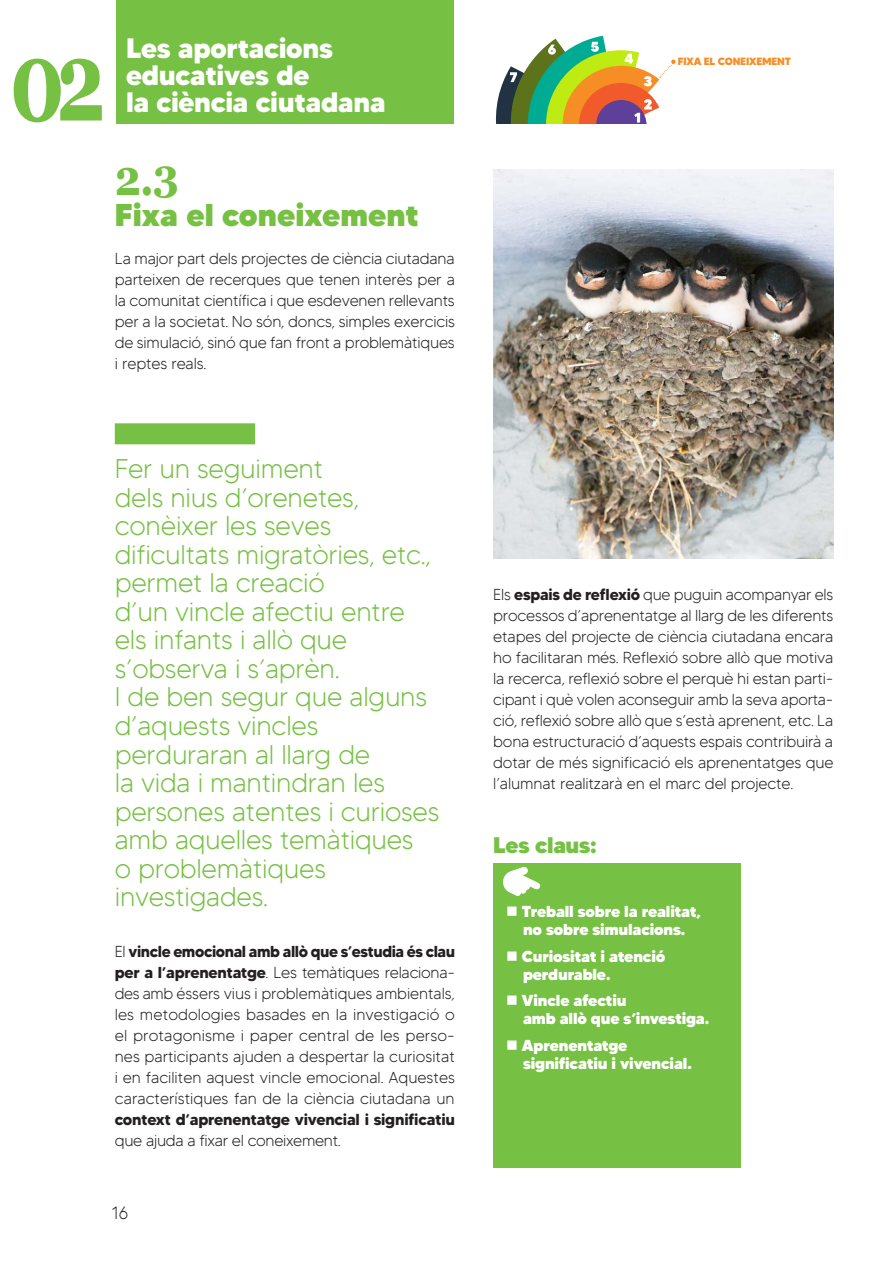
<style>
.page{position:relative;width:893px;height:1263px;background:#fff}
.page>*{position:absolute;margin:0;border:0;box-sizing:border-box;transform-origin:0 0}
.t1{font:700 114.3px "Georgia";color:#76c043;scale:.69 1}
._2__1{font:700 49.95px "Georgia";color:#76c043;scale:.83 1}
._2__1-2{font:900 31.5px "MADETOMMY";color:#76c043}
.t2{font:800 28.05px/27px "MADETOMMY";letter-spacing:-.01em;color:#fff}
.destacats_2{font:300 27px/28.5px "MADETOMMY";letter-spacing:-.01em;color:#76c043}
.text_natura_booo{font:900 22.5px "MADETOMMY";letter-spacing:-.01em;color:#76c043}
.t3{font:300 17.7px "MADETOMMY";color:#231f20;scale:.94 1}
.text_natura_booo-2{font:300 15.9px/21px "MADETOMMY";letter-spacing:-.01em;color:#231f20;text-align:justify}
.text__de_dins_claus{font:900 15.9px/18px "MADETOMMY";letter-spacing:-.01em;color:#fff}
.t4{font:800 10.5px "MADETOMMY";letter-spacing:-.02em;color:#f68e25}
.s1{font-size:43.5px}
.s2{font-weight:700}
</style>
<div class="page">
<div style="left:116px;top:0;width:338px;height:124px;background:#76c043"></div>
<div style="left:493px;top:863px;width:248px;height:305px;background:#76c043"></div>
<div style="left:115px;top:423px;width:140px;height:21px;background:#76c043"></div>
<svg style="left:503px;top:867px;width:38px;height:29px"></svg>
<img style="left:493px;top:169px;width:340px;height:390px">
<svg style="left:495px;top:36px;width:181px;height:88px"></svg>
<h1 class="t1" style="left:10px;top:-5px;width:140px">02</h1>
<h3 class="t2" style="left:126px;top:34px;width:261px">Les aportacions educatives de<br>la ciència ciutadana</h3>
<p class="_2__1" style="left:115px;top:140px;width:79px">2.<span class="s1">3</span></p>
<p class="_2__1-2" style="left:115px;top:195px;width:305px">Fixa el coneixement</p>
<p class="text_natura_booo-2" style="left:115px;top:248px;width:342px">La major part dels projectes de ciència ciutadana parteixen de recerques que tenen interès per a la comunitat científica i que esdevenen rellevants per a la societat. No són, doncs, simples exercicis de simulació, sinó que fan front a problemàtiques i reptes reals.</p>
<p class="destacats_2" style="left:115px;top:454px;width:326px">Fer un seguiment<br>dels nius d’orenetes, conèixer les seves dificultats migratòries, etc., permet la creació<br>d’un vincle afectiu entre els infants i allò que s’observa i s’aprèn.<br>I de ben segur que alguns d’aquests vincles perduraran al llarg de<br>la vida i mantindran les persones atentes i curioses amb aquelles temàtiques<br>o problemàtiques investigades.</p>
<p class="text_natura_booo-2" style="left:115px;top:941px;width:342px">El <span class="s2">vincle emocional amb allò que s’estudia és clau per a l’aprenentatge</span>. Les temàtiques relaciona&shy;des amb éssers vius i problemàtiques ambientals, les metodologies basades en la investigació o el protagonisme i paper central de les perso&shy;nes participants ajuden a despertar la curiositat i en faciliten aquest vincle emocional. Aquestes característiques fan de la ciència ciutadana un <span class="s2">context d’aprenentatge vivencial i significatiu </span>que ajuda a fixar el coneixement.</p>
<p class="t3" style="left:112px;top:1202px;width:19px">16</p>
<p class="t4" style="left:678px;top:55px;width:115px">FIXA EL CONEIXEMENT</p>
<p class="text_natura_booo-2" style="left:493px;top:584px;width:342px">Els <span class="s2">espais de reflexió</span> que puguin acompanyar els processos d’aprenentatge al llarg de les diferents etapes del projecte de ciència ciutadana encara ho facilitaran més. Reflexió sobre allò que motiva la recerca, reflexió sobre el perquè hi estan parti&shy;cipant i què volen aconseguir amb la seva aporta&shy;ció, reflexió sobre allò que s’està aprenent, etc. La bona estructuració d’aquests espais contribuirà a dotar de més significació els aprenentatges que l’alumnat realitzarà en el marc del projecte.</p>
<p class="text_natura_booo" style="left:493px;top:830px;width:105px">Les claus:</p>
<p class="text__de_dins_claus" style="left:506px;top:903px;width:197px;text-align:center">■ Treball sobre la realitat, no sobre simulacions.</p>
<p class="text__de_dins_claus" style="left:523px;top:947px;width:144px;text-indent:-17px">■ Curiositat i atenció perdurable.</p>
<p class="text__de_dins_claus" style="left:523px;top:992px;width:187px;text-indent:-17px">■ Vincle afectiu<br>amb allò que s’investiga.</p>
<p class="text__de_dins_claus" style="left:523px;top:1036px;width:170px;text-indent:-17px">■ Aprenentatge significatiu i vivencial.</p>
</div>
